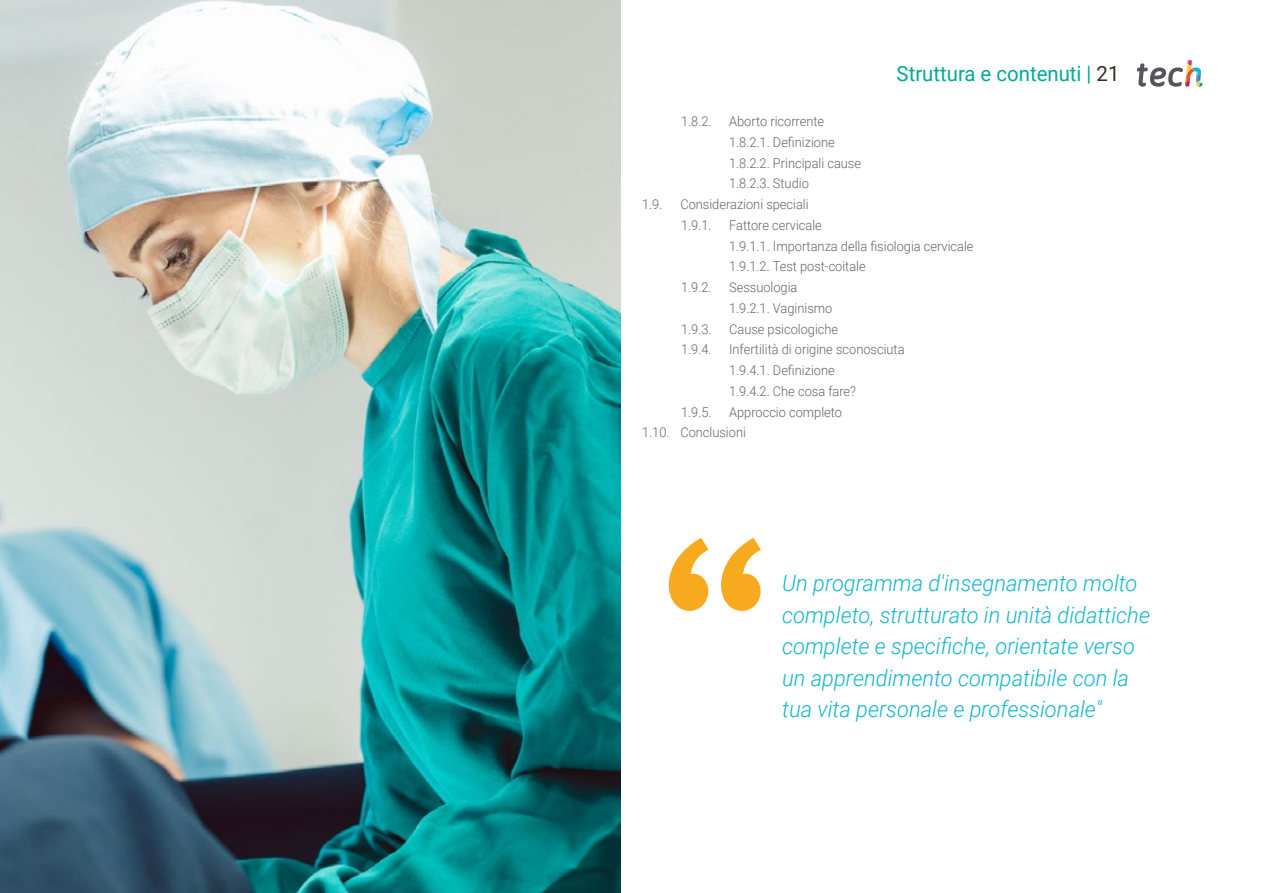
<style>
.page{position:relative;width:1263px;height:893px;background:#fff}
.page>*{position:absolute;margin:0;border:0;box-sizing:border-box;transform-origin:0 0}
.t1{font:italic 300 22.5px/31.5px "Roboto";color:#0fb6cf}
.t2{font:21px "Roboto";color:#00a996}
.t3{font:300 13.5px/20.7px "Roboto";color:#61646a;scale:.95 1}
.s1{color:#312e20}
</style>
<div class="page">
<img style="left:0;top:0;width:621px;height:893px">
<svg style="left:1137px;top:60px;width:65px;height:27px"></svg>
<svg style="left:669px;top:538px;width:92px;height:73px"></svg>
<p class="t3" style="left:681px;top:110px;width:34px">1.8.2.</p>
<p class="t3" style="left:729px;top:110px;width:140px">Aborto ricorrente<br>1.8.2.1. Definizione<br>1.8.2.2. Principali cause<br>1.8.2.3. Studio</p>
<h2 class="t2" style="left:897px;top:58px;width:224px">Struttura e contenuti | <span class="s1">21</span></h2>
<p class="t3" style="left:642px;top:193px;width:23px">1.9.</p>
<p class="t3" style="left:680px;top:193px;width:137px">Considerazioni speciali<br>1.9.1.</p>
<p class="t3" style="left:729px;top:214px;width:259px">Fattore cervicale<br>1.9.1.1. Importanza della fisiologia cervicale<br>1.9.1.2. Test post-coitale</p>
<p class="t3" style="left:681px;top:276px;width:34px">1.9.2.</p>
<p class="t3" style="left:729px;top:276px;width:110px">Sessuologia<br>1.9.2.1. Vaginismo</p>
<p class="t3" style="left:681px;top:318px;width:34px">1.9.3.</p>
<p class="t3" style="left:729px;top:318px;width:116px">Cause psicologiche</p>
<p class="t3" style="left:681px;top:339px;width:34px">1.9.4.</p>
<p class="t3" style="left:729px;top:339px;width:186px">Infertilità di origine sconosciuta<br>1.9.4.1. Definizione<br>1.9.4.2. Che cosa fare?</p>
<p class="t3" style="left:681px;top:401px;width:34px">1.9.5.</p>
<p class="t3" style="left:642px;top:401px;width:212px;text-indent:87px">Approccio completo<br>1.10. Conclusioni</p>
<h1 class="t1" style="left:782px;top:567px;width:369px">Un programma d'insegnamento molto completo, strutturato in unità didattiche complete e specifiche, orientate verso un apprendimento compatibile con la tua vita personale e professionale"</h1>
</div>
